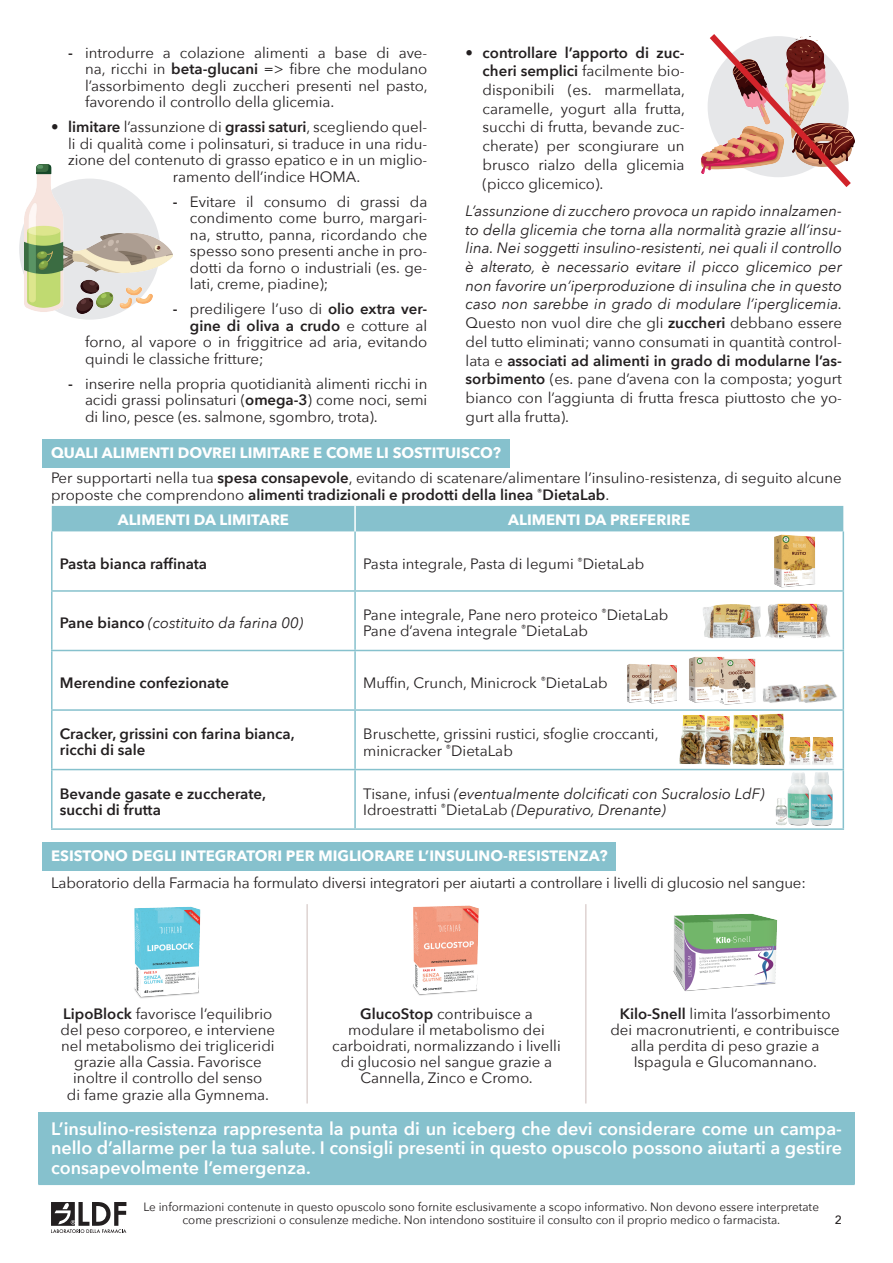
<style>
.page{position:relative;width:893px;height:1263px;background:#fff}
.page>*{position:absolute;margin:0;border:0;box-sizing:border-box;transform-origin:0 0}
.t1{font:600 18px/19.4px "Avenir Next";color:#fff;text-align:justify}
.t2{font:15px/16.5px "Avenir Next";color:#231f20;text-align:justify}
.t3{font:italic 15px/18.8px "Avenir Next";color:#231f20;text-align:justify}
.t4{font:600 15px/16.2px "Avenir Next";color:#231f20}
.t5{font:700 15px "Avenir Next";color:#fff}
.t6{font:12px/13.5px "Avenir Next";color:#231f20;text-align:center}
.t7{font:500 12px "Avenir Next";color:#231f20}
.s1{font-weight:600}
.s2{font-weight:400}
.s3{font-style:normal}
.s4{font-weight:600;font-style:normal}
.s5{font-weight:700;color:#fff}
</style>
<div class="page">
<svg style="left:51px;top:1202px;width:75px;height:31px"></svg>
<hr style="left:38px;top:1183px;width:817px;height:2px;background:#86c1cd">
<div style="left:38px;top:1112px;width:817px;height:71px;background:#86c1cd"></div>
<div style="left:43px;top:842px;width:573px;height:29px;background:#86c1cd"></div>
<div style="left:43px;top:439px;width:467px;height:29px;background:#86c1cd"></div>
<div style="left:52px;top:506px;width:791px;height:25px;background:#86c1cd"></div>
<hr style="left:51px;top:531px;width:2px;height:59px;background:#86c1cd">
<hr style="left:354px;top:531px;width:2px;height:59px;background:#86c1cd">
<hr style="left:843px;top:531px;width:1px;height:59px;background:#86c1cd">
<hr style="left:51px;top:590px;width:304px;height:2px;background:#86c1cd">
<hr style="left:51px;top:592px;width:2px;height:58px;background:#86c1cd">
<hr style="left:355px;top:590px;width:489px;height:2px;background:#86c1cd">
<hr style="left:354px;top:592px;width:2px;height:58px;background:#86c1cd">
<hr style="left:843px;top:592px;width:1px;height:58px;background:#86c1cd">
<hr style="left:51px;top:650px;width:304px;height:1px;background:#86c1cd">
<hr style="left:51px;top:651px;width:2px;height:58px;background:#86c1cd">
<hr style="left:355px;top:650px;width:489px;height:1px;background:#86c1cd">
<hr style="left:354px;top:651px;width:2px;height:58px;background:#86c1cd">
<hr style="left:843px;top:651px;width:1px;height:58px;background:#86c1cd">
<hr style="left:51px;top:709px;width:304px;height:2px;background:#86c1cd">
<hr style="left:51px;top:711px;width:2px;height:58px;background:#86c1cd">
<hr style="left:355px;top:709px;width:489px;height:2px;background:#86c1cd">
<hr style="left:354px;top:711px;width:2px;height:58px;background:#86c1cd">
<hr style="left:843px;top:711px;width:1px;height:58px;background:#86c1cd">
<hr style="left:51px;top:769px;width:304px;height:1px;background:#86c1cd">
<hr style="left:51px;top:770px;width:2px;height:58px;background:#86c1cd">
<hr style="left:355px;top:769px;width:489px;height:1px;background:#86c1cd">
<hr style="left:354px;top:770px;width:2px;height:58px;background:#86c1cd">
<hr style="left:843px;top:770px;width:1px;height:58px;background:#86c1cd">
<hr style="left:51px;top:828px;width:304px;height:2px;background:#86c1cd">
<hr style="left:355px;top:828px;width:489px;height:2px;background:#86c1cd">
<hr style="left:354px;top:506px;width:2px;height:25px;background:#fff">
<img style="left:673px;top:913px;width:105px;height:78px">
<img style="left:413px;top:905px;width:66px;height:91px">
<img style="left:134px;top:906px;width:67px;height:92px">
<div style="left:19px;top:179px;width:141px;height:141px;background:#e6e7e9;border-radius:50%"></div>
<img style="left:24px;top:165px;width:148px;height:148px">
<svg style="left:703px;top:34px;width:152px;height:153px"></svg>
<img style="left:766px;top:528px;width:59px;height:63px">
<img style="left:703px;top:604px;width:58px;height:35px">
<img style="left:765px;top:603px;width:65px;height:36px">
<img style="left:681px;top:651px;width:52px;height:59px">
<img style="left:712px;top:653px;width:44px;height:58px">
<img style="left:615px;top:651px;width:52px;height:60px">
<img style="left:638px;top:652px;width:51px;height:59px">
<img style="left:753px;top:670px;width:35px;height:41px">
<img style="left:788px;top:670px;width:57px;height:45px">
<img style="left:679px;top:715px;width:23px;height:49px">
<img style="left:702px;top:715px;width:53px;height:50px">
<img style="left:755px;top:713px;width:30px;height:56px">
<img style="left:789px;top:737px;width:21px;height:28px">
<img style="left:810px;top:737px;width:24px;height:28px">
<img style="left:772px;top:798px;width:8px;height:31px">
<img style="left:780px;top:767px;width:39px;height:63px">
<img style="left:804px;top:769px;width:34px;height:60px">
<hr style="left:306px;top:904px;width:2px;height:199px;background:#ded3d1">
<hr style="left:585px;top:904px;width:2px;height:199px;background:#ded3d1">
<p class="t2" style="left:85px;top:43px;width:344px;text-indent:-17px"><span class="s1">-</span> introdurre a colazione alimenti a base di ave&shy;na, ricchi in <span class="s1">beta-glucani</span> =&gt; fibre che modulano l’assorbimento degli zuccheri presenti nel pasto, favorendo il controllo della glicemia.</p>
<p class="t2" style="left:51px;top:118px;width:378px"><span class="s1">• limitare</span> l’assunzione di <span class="s1">grassi saturi</span>, scegliendo quel-</p>
<p class="t2" style="left:68px;top:134px;width:361px">li di qualità come i polinsaturi, si traduce in una ridu-</p>
<p class="t2" style="left:68px;top:151px;width:361px">zione del contenuto di grasso epatico e in un miglio-</p>
<p class="t2" style="left:173px;top:167px;width:189px">ramento dell’indice HOMA.</p>
<p class="t2" style="left:190px;top:192px;width:239px;text-indent:-17px"><span class="s1">-</span> Evitare il consumo di grassi da condimento come burro, margari&shy;na, strutto, panna, ricordando che spesso sono presenti anche in pro&shy;dotti da forno o industriali (es. ge&shy;lati, creme, piadine);</p>
<p class="t2" style="left:173px;top:300px;width:256px"><span class="s1">-</span> prediligere l’uso di <span class="s1">olio extra ver-</span></p>
<p class="t4" style="left:190px;top:317px;width:239px">gine di oliva a crudo <span class="s2">e cotture al</span></p>
<p class="t2" style="left:85px;top:333px;width:344px">forno, al vapore o in friggitrice ad aria, evitando</p>
<p class="t2" style="left:85px;top:349px;width:180px">quindi le classiche fritture;</p>
<p class="t2" style="left:85px;top:374px;width:344px;text-indent:-17px"><span class="s1">-</span> inserire nella propria quotidianità alimenti ricchi in acidi grassi polinsaturi (<span class="s1">omega-3</span>) come noci, semi di lino, pesce (es. salmone, sgombro, trota).</p>
<p class="t2" style="left:483px;top:42px;width:204px;line-height:18.8px;text-indent:-17px"><span class="s1">• controllare l’apporto di zuc&shy;cheri semplici</span> facilmente bio&shy;disponibili (es. marmellata, caramelle, yogurt alla frutta, succhi di frutta, bevande zuc&shy;cherate) per scongiurare un brusco rialzo della glicemia (picco glicemico).</p>
<p class="t3" style="left:466px;top:201px;width:378px">L’assunzione di zucchero provoca un rapido innalzamen&shy;to della glicemia che torna alla normalità grazie all’insu&shy;lina. Nei soggetti insulino-resistenti, nei quali il controllo è alterato, è necessario evitare il picco glicemico per non favorire un’iperproduzione di insulina che in questo caso non sarebbe in grado di modulare l’iperglicemia.<br><span class="s3">Questo non vuol dire che gli</span> <span class="s4">zuccheri</span> <span class="s3">debbano essere del tutto eliminati; vanno consumati in quantità control&shy;lata e</span> <span class="s4">associati ad alimenti in grado di modularne l’as&shy;sorbimento</span> <span class="s3">(es. pane d’avena con la composta; yogurt bianco con l’aggiunta di frutta fresca piuttosto che yo&shy;gurt alla frutta).</span></p>
<p class="t2" style="left:51px;top:440px;width:792px;line-height:25px"><span class="s5">QUALI ALIMENTI DOVREI LIMITARE E COME LI SOSTITUISCO?<br></span>Per supportarti nella tua <span class="s1">spesa consapevole</span>, evitando di scatenare/alimentare l’insulino-resistenza, di seguito alcune</p>
<p class="t4" style="left:118px;top:482px;width:493px;line-height:24.8px;text-indent:-67px"><span class="s2">proposte che comprendono</span> alimenti tradizionali e prodotti della linea <sup>®</sup>DietaLab<span class="s2">.<br></span><span class="s5">ALIMENTI DA LIMITARE</span></p>
<p class="t5" style="left:508px;top:506px;width:183px">ALIMENTI DA PREFERIRE</p>
<p class="t4" style="left:60px;top:555px;width:149px">Pasta bianca raffinata</p>
<p class="t2" style="left:363px;top:555px;width:283px">Pasta integrale, Pasta di legumi <sup>®</sup>DietaLab</p>
<p class="t3" style="left:60px;top:613px;width:245px"><span class="s4">Pane bianco</span> (costituito da farina 00)</p>
<p class="t2" style="left:363px;top:606px;width:307px">Pane integrale, Pane nero proteico <sup>®</sup>DietaLab<br>Pane d’avena integrale <sup>®</sup>DietaLab</p>
<p class="t4" style="left:60px;top:674px;width:171px">Merendine confezionate</p>
<p class="t2" style="left:363px;top:674px;width:246px">Muffin, Crunch, Minicrock <sup>®</sup>DietaLab</p>
<p class="t4" style="left:60px;top:725px;width:236px">Cracker, grissini con farina bianca, ricchi di sale</p>
<p class="t2" style="left:363px;top:725px;width:297px">Bruschette, grissini rustici, sfoglie croccanti, minicracker <sup>®</sup>DietaLab</p>
<p class="t4" style="left:60px;top:785px;width:208px">Bevande gasate e zuccherate, succhi di frutta</p>
<p class="t3" style="left:363px;top:784px;width:403px;line-height:16.5px"><span class="s3">Tisane, infusi</span> (eventualmente dolcificati con Sucralosio LdF)<br><span class="s3">Idroestratti</span> <sup>®</sup><span class="s3">DietaLab</span> (Depurativo, Drenante)</p>
<p class="t5" style="left:51px;top:843px;width:558px">ESISTONO DEGLI INTEGRATORI PER MIGLIORARE L’INSULINO-RESISTENZA?</p>
<p class="t2" style="left:51px;top:874px;width:756px">Laboratorio della Farmacia ha formulato diversi integratori per aiutarti a controllare i livelli di glucosio nel sangue:</p>
<p class="t2" style="left:61px;top:1005px;width:216px;text-align:center"><span class="s1">LipoBlock</span> favorisce l’equilibrio del peso corporeo, e interviene nel metabolismo dei trigliceridi grazie alla Cassia. Favorisce inoltre il controllo del senso<br>di fame grazie alla Gymnema.</p>
<p class="t2" style="left:332px;top:1005px;width:230px;text-align:center"><span class="s1">GlucoStop</span> contribuisce a modulare il metabolismo dei carboidrati, normalizzando i livelli di glucosio nel sangue grazie a<br>Cannella, Zinco e Cromo.</p>
<p class="t2" style="left:610px;top:1005px;width:231px;text-align:center"><span class="s1">Kilo-Snell</span> limita l’assorbimento dei macronutrienti, e contribuisce alla perdita di peso grazie a<br>Ispagula e Glucomannano.</p>
<p class="t1" style="left:51px;top:1118px;width:792px">L’insulino-resistenza rappresenta la punta di un iceberg che devi considerare come un campa&shy;nello d’allarme per la tua salute. I consigli presenti in questo opuscolo possono aiutarti a gestire consapevolmente l’emergenza.</p>
<p class="t6" style="left:143px;top:1199px;width:677px">Le informazioni contenute in questo opuscolo sono fornite esclusivamente a scopo informativo. Non devono essere interpretate come prescrizioni o consulenze mediche. Non intendono sostituire il consulto con il proprio medico o farmacista.</p>
<p class="t7" style="left:835px;top:1209px;width:9px">2</p>
</div>
